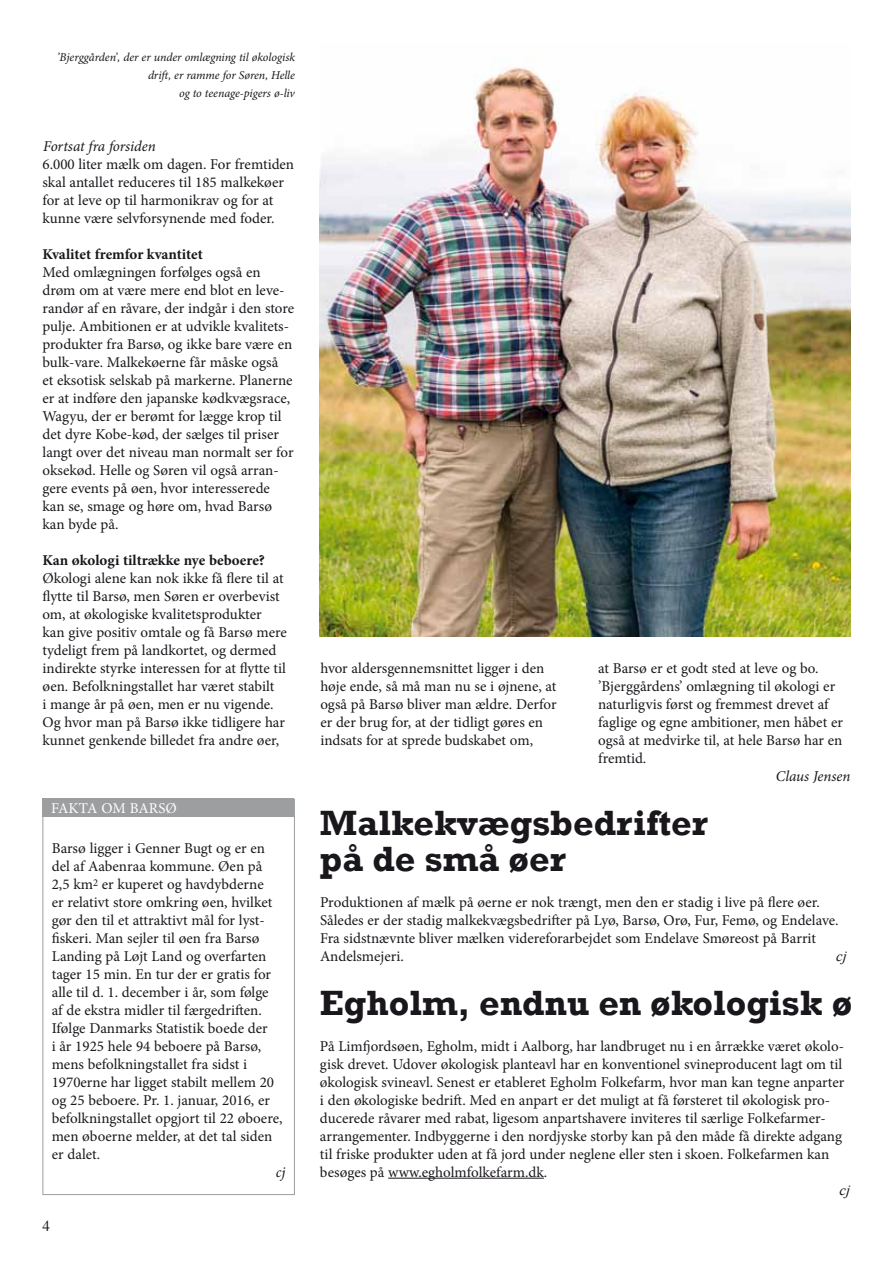
<style>
.page{position:relative;width:893px;height:1263px;background:#fff}
.page>*{position:absolute;margin:0;border:0;box-sizing:border-box;transform-origin:0 0}
.t1{font:700 36px/36px "Rockwell";color:#1a171c}
.t2{font:15px/18px "Minion Pro";color:#1a171c}
.t3{font:700 15px "Minion Pro";letter-spacing:-.005em;color:#1a171c}
.t4{font:italic 15px "Minion Pro";letter-spacing:-.005em;color:#1a171c}
.t5{font:15px "Minion Pro";color:#fff}
.t6{font:italic 15px "Times New Roman";color:#1a171c}
.t7{font:15px "Times";color:#1a171c}
.t8{font:italic 12px/18px "Minion Pro";letter-spacing:-.005em;color:#1a171c;text-align:right}
</style>
<div class="page">
<div style="left:43px;top:799px;width:252px;height:396px;border:1px solid #9c9e9f"></div>
<div style="left:43px;top:799px;width:251px;height:18px;background:#9c9e9f"></div>
<hr style="left:388px;top:1178px;width:156px;height:1px;background:#1a171c">
<img style="left:320px;top:58px;width:530px;height:579px">
<p class="t8" style="left:57px;top:48px;width:240px">’Bjerggården’, der er under omlægning til økologisk drift, er ramme for Søren, Helle<br>og to teenage-pigers ø-liv</p>
<p class="t4" style="left:43px;top:135px;width:114px">Fortsat fra forsiden</p>
<p class="t2" style="left:43px;top:155px;width:253px">6.000 liter mælk om dagen. For fremtiden skal antallet reduceres til 185 malkekøer for at leve op til harmonikrav og for at kunne være selvforsynende med foder.</p>
<p class="t3" style="left:43px;top:243px;width:162px">Kvalitet fremfor kvantitet</p>
<p class="t2" style="left:43px;top:263px;width:253px">Med omlægningen forfølges også en drøm om at være mere end blot en leve&shy;randør af en råvare, der indgår i den store pulje. Ambitionen er at udvikle kvalitets&shy;produkter fra Barsø, og ikke bare være en bulk-vare. Malkekøerne får måske også<br>et eksotisk selskab på markerne. Planerne er at indføre den japanske kødkvægsrace, Wagyu, der er berømt for lægge krop til det dyre Kobe-kød, der sælges til priser langt over det niveau man normalt ser for oksekød. Helle og Søren vil også arran&shy;gere events på øen, hvor interesserede kan se, smage og høre om, hvad Barsø kan byde på.</p>
<p class="t3" style="left:43px;top:549px;width:224px">Kan økologi tiltrække nye beboere?</p>
<p class="t2" style="left:43px;top:569px;width:246px">Økologi alene kan nok ikke få flere til at flytte til Barsø, men Søren er overbevist om, at økologiske kvalitetsprodukter kan give positiv omtale og få Barsø mere tydeligt frem på landkortet, og dermed indirekte styrke interessen for at flytte til øen. Befolkningstallet har været stabilt<br>i mange år på øen, men er nu vigende.<br>Og hvor man på Barsø ikke tidligere har kunnet genkende billedet fra andre øer,</p>
<p class="t5" style="left:51px;top:798px;width:18px">Fakta</p>
<p class="t5" style="left:101px;top:798px;width:48px">om Barsø</p>
<p class="t2" style="left:52px;top:839px;width:232px">Barsø ligger i Genner Bugt og er en del af Aabenraa kommune. Øen på 2,5 km<sup>2</sup> er kuperet og havdybderne<br>er relativt store omkring øen, hvilket gør den til et attraktivt mål for lyst&shy;fiskeri. Man sejler til øen fra Barsø Landing på Løjt Land og overfarten tager 15 min. En tur der er gratis for alle til d. 1. december i år, som følge af de ekstra midler til færgedriften.<br>Ifølge Danmarks Statistik boede der<br>i år 1925 hele 94 beboere på Barsø, mens befolkningstallet fra sidst i 1970erne har ligget stabilt mellem 20 og 25 beboere. Pr. 1. januar, 2016, er befolkningstallet opgjort til 22 øboere, men øboerne melder, at det tal siden er dalet.</p>
<p class="t4" style="left:276px;top:1161px;width:11px">cj</p>
<p class="t7" style="left:43px;top:1211px;width:9px">4</p>
<p class="t2" style="left:320px;top:659px;width:238px">hvor aldersgennemsnittet ligger i den høje ende, så må man nu se i øjnene, at også på Barsø bliver man ældre. Derfor er der brug for, at der tidligt gøres en indsats for at sprede budskabet om,</p>
<p class="t2" style="left:598px;top:659px;width:246px">at Barsø er et godt sted at leve og bo. ’Bjerggårdens’ omlægning til økologi er naturligvis først og fremmest drevet af faglige og egne ambitioner, men håbet er også at medvirke til, at hele Barsø har en fremtid.</p>
<p class="t4" style="left:776px;top:765px;width:76px">Claus Jensen</p>
<h1 class="t1" style="left:320px;top:804px;width:389px">Malkekvægsbedrifter på de små øer</h1>
<p class="t2" style="left:320px;top:893px;width:520px">Produktionen af mælk på øerne er nok trængt, men den er stadig i live på flere øer.<br>Således er der stadig malkekvægsbedrifter på Lyø, Barsø, Orø, Fur, Femø, og Endelave.<br>Fra sidstnævnte bliver mælken videreforarbejdet som Endelave Smøreost på Barrit Andelsmejeri.</p>
<p class="t6" style="left:836px;top:945px;width:12px">cj</p>
<h1 class="t1" style="left:320px;top:984px;width:534px">Egholm, endnu en økologisk ø</h1>
<p class="t2" style="left:320px;top:1037px;width:526px">På Limfjordsøen, Egholm, midt i Aalborg, har landbruget nu i en årrække været økolo&shy;gisk drevet. Udover økologisk planteavl har en konventionel svineproducent lagt om til økologisk svineavl. Senest er etableret Egholm Folkefarm, hvor man kan tegne anparter i den økologiske bedrift. Med en anpart er det muligt at få førsteret til økologisk pro&shy;ducerede råvarer med rabat, ligesom anpartshavere inviteres til særlige Folkefarmer&shy;arrangementer. Indbyggerne i den nordjyske storby kan på den måde få direkte adgang til friske produkter uden at få jord under neglene eller sten i skoen. Folkefarmen kan besøges på www.egholmfolkefarm.dk.</p>
<p class="t6" style="left:840px;top:1179px;width:12px">cj</p>
</div>
